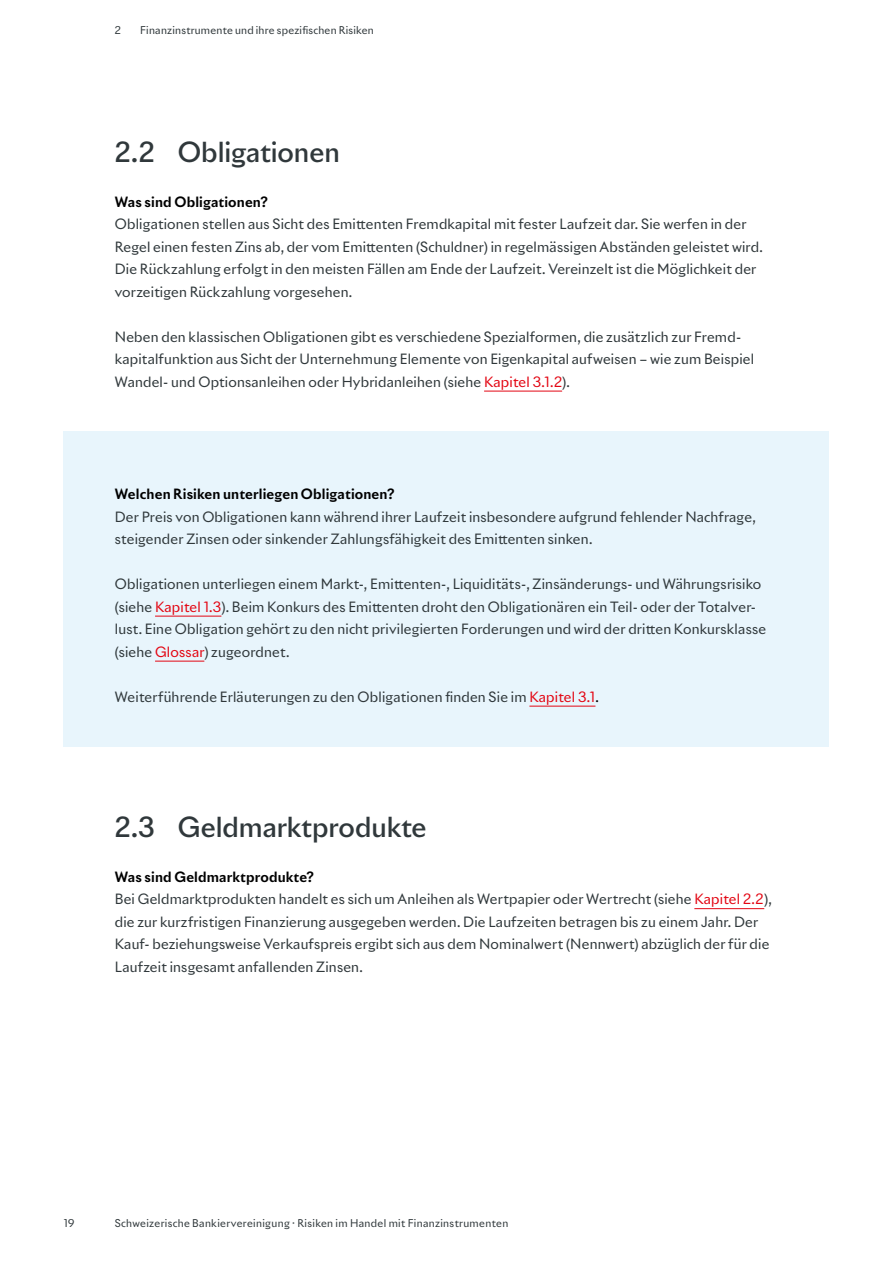
<style>
.page{position:relative;width:893px;height:1263px;background:#fff}
.page>*{position:absolute;margin:0;border:0;box-sizing:border-box;transform-origin:0 0}
.t1{font:500 27px "Riviera Nights";letter-spacing:-.005em;color:#30383b}
.t2{font:13.8px/22.5px "Riviera Nights";letter-spacing:.015em;color:#30383b}
.t3{font:700 13.8px "Riviera Nights";letter-spacing:.01em;color:#000}
.t4{font:10.5px "Riviera Nights";letter-spacing:.03em;color:#30383b}
.s1{color:#e30613}
.s2{color:#000}
.s3{font-weight:700;color:#000}
</style>
<div class="page">
<hr style="left:694px;top:908px;width:70px;height:1px;background:#e30613">
<div style="left:64px;top:432px;width:765px;height:315px;background:#e8f5fc"></div>
<hr style="left:155px;top:616px;width:66px;height:1px;background:#e30613">
<hr style="left:155px;top:661px;width:49px;height:1px;background:#e30613">
<hr style="left:529px;top:706px;width:66px;height:1px;background:#e30613">
<hr style="left:484px;top:391px;width:78px;height:1px;background:#e30613">
<p class="t4" style="left:115px;top:23px;width:8px">2</p>
<p class="t4" style="left:140px;top:23px;width:235px">Finanzinstrumente und ihre spezifischen Risiken</p>
<h1 class="t1" style="left:115px;top:134px;width:227px">2.2 Obligationen</h1>
<p class="t3" style="left:115px;top:193px;width:155px">Was sind Obligationen?</p>
<p class="t2" style="left:115px;top:213px;width:650px">Obligationen stellen aus Sicht des Emittenten Fremdkapital mit fester Laufzeit dar. Sie werfen in der Regel einen festen Zins ab, der vom Emittenten (Schuldner) in regelmässigen Abständen geleistet wird.<br>Die Rückzahlung erfolgt in den meisten Fällen am Ende der Laufzeit. Vereinzelt ist die Möglichkeit der vorzeitigen Rückzahlung vorgesehen.</p>
<p class="t2" style="left:115px;top:325px;width:641px">Neben den klassischen Obligationen gibt es verschiedene Spezialformen, die zusätzlich zur Fremd&shy;kapitalfunktion aus Sicht der Unternehmung Elemente von Eigenkapital aufweisen – wie zum Beispiel<br>Wandel- und Optionsanleihen oder Hybridanleihen (siehe <span class="s1">Kapitel 3.1.2</span>).</p>
<p class="t3" style="left:115px;top:485px;width:281px">Welchen Risiken unterliegen Obligationen?</p>
<p class="t2" style="left:115px;top:505px;width:642px">Der Preis von Obligationen kann während ihrer Laufzeit insbesondere aufgrund fehlender Nachfrage, steigender Zinsen oder sinkender Zahlungsfähigkeit des Emittenten sinken.</p>
<p class="t2" style="left:115px;top:573px;width:653px">Obligationen unterliegen einem Markt-, Emittenten-, Liquiditäts-, Zinsänderungs- und Währungsrisiko (siehe <span class="s1">Kapitel 1.3</span>). Beim Konkurs des Emittenten droht den Obligationären ein Teil- oder der Totalver&shy;lust. Eine Obligation gehört zu den nicht privilegierten Forderungen und wird der dritten Konkursklasse (siehe <span class="s1">Glossar</span>) zugeordnet.</p>
<p class="t2" style="left:115px;top:685px;width:486px">Weiterführende Erläuterungen zu den Obligationen finden Sie im <span class="s1">Kapitel 3.1</span><span class="s2">.</span></p>
<h1 class="t1" style="left:115px;top:809px;width:313px">2.3 Geldmarktprodukte</h1>
<p class="t2" style="left:115px;top:865px;width:659px"><span class="s3">Was sind Geldmarktprodukte?<br></span>Bei Geldmarktprodukten handelt es sich um Anleihen als Wertpapier oder Wertrecht (siehe <span class="s1">Kapitel 2.2</span>), die zur kurzfristigen Finanzierung ausgegeben werden. Die Laufzeiten betragen bis zu einem Jahr. Der Kauf- beziehungsweise Verkaufspreis ergibt sich aus dem Nominalwert (Nennwert) abzüglich der für die Laufzeit insgesamt anfallenden Zinsen.</p>
<p class="t4" style="left:64px;top:1217px;width:12px">19</p>
<p class="t4" style="left:115px;top:1217px;width:395px">Schweizerische Bankiervereinigung · Risiken im Handel mit Finanzinstrumenten</p>
</div>
